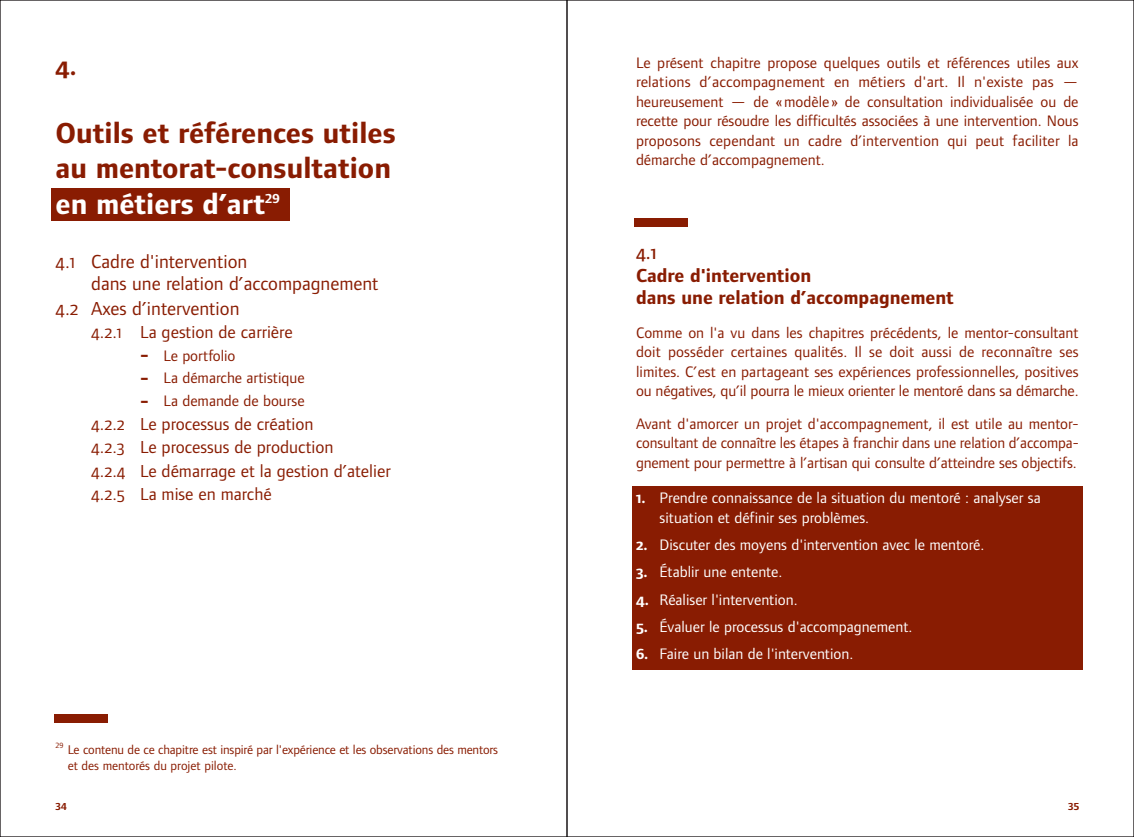
<style>
.page{position:relative;width:1134px;height:837px;background:#fff}
.page>*{position:absolute;margin:0;border:0;box-sizing:border-box;transform-origin:0 0}
.t1{font:700 30px/35.2px "Foundry Form Sans";color:#891c02}
.t2{font:700 30px "Foundry Form Sans";color:#fff}
.t3{font:25.5px "Foundry Form Sans Bold SC";color:#891c02}
.t4{font:19.5px/21.8px "Foundry Form Sans";color:#891c02}
.t5{font:700 19.5px/22.5px "Foundry Form Sans";color:#891c02}
.t6{font:19.5px "Foundry Form Sans Medium SC";color:#891c02}
.t7{font:18px/23.5px "Foundry Form Sans";color:#891c02}
.t8{font:15.75px/19.5px "Foundry Form Sans";letter-spacing:-.01em;color:#891c02;text-align:justify}
.t9{font:15.75px/19.5px "Foundry Form Sans";color:#fff}
.t10{font:700 13.5px "Foundry Form Sans";color:#fff}
.t11{font:13.2px/15.8px "Foundry Form Sans";letter-spacing:-.01em;color:#891c02}
.t12{font:700 10.5px "Foundry Form Sans";color:#891c02}
.t13{font:7.8px "Foundry Form Sans";color:#891c02}
.s1{font-family:"Foundry Form Sans Book SC"}
.s2{font-weight:700;font-size:21px}
.s3{font-family:"Foundry Form Sans Bold SC"}
</style>
<div class="page">
<div style="left:51px;top:188px;width:239px;height:33px;background:#891c02"></div>
<div style="left:632px;top:486px;width:451px;height:184px;background:#891c02"></div>
<div style="left:54px;top:714px;width:54px;height:8px;background:#891c02"></div>
<div style="left:634px;top:218px;width:54px;height:8px;background:#891c02"></div>
<h2 class="t3" style="left:56px;top:52px;width:23px">4.</h2>
<h1 class="t1" style="left:56px;top:118px;width:342px">Outils et références utiles au mentorat-consultation</h1>
<h1 class="t2" style="left:56px;top:192px;width:211px">en métiers d’art</h1>
<p class="t10" style="left:265px;top:193px;width:16px">29</p>
<p class="t4" style="left:91px;top:252px;width:289px;text-indent:-36px"><span class="s1">4.1</span> Cadre d'intervention<br>dans une relation d’accompagnement</p>
<p class="t4" style="left:56px;top:299px;width:185px"><span class="s1">4.2</span> Axes d’intervention</p>
<p class="t7" style="left:91px;top:322px;width:203px"><span class="s1">4.2.1</span> La gestion de carrière</p>
<p class="t8" style="left:140px;top:347px;width:97px"><span class="s2">-</span> Le portfolio</p>
<p class="t8" style="left:140px;top:370px;width:166px"><span class="s2">-</span> La démarche artistique</p>
<p class="t8" style="left:140px;top:392px;width:166px"><span class="s2">-</span> La demande de bourse</p>
<p class="t7" style="left:91px;top:413px;width:301px"><span class="s1">4.2.2</span> Le processus de création<br><span class="s1">4.2.3</span> Le processus de production<br><span class="s1">4.2.4</span> Le démarrage et la gestion d’atelier<br><span class="s1">4.2.5</span> La mise en marché</p>
<p class="t13" style="left:56px;top:742px;width:9px">29</p>
<p class="t11" style="left:68px;top:743px;width:432px">Le contenu de ce chapitre est inspiré par l'expérience et les observations des mentors et des mentorés du projet pilote.</p>
<p class="t12" style="left:56px;top:803px;width:13px">34</p>
<p class="t8" style="left:636px;top:54px;width:444px">Le présent chapitre propose quelques outils et références utiles aux relations d’accompagnement en métiers d'art. Il n'existe pas — heureusement — de « modèle » de consultation individualisée ou de recette pour résoudre les difficultés associées à une intervention. Nous proposons cependant un cadre d’intervention qui peut faciliter la démarche d’accompagnement.</p>
<p class="t6" style="left:636px;top:241px;width:22px">4.1</p>
<p class="t5" style="left:636px;top:265px;width:319px">Cadre d'intervention<br>dans une relation d’accompagnement</p>
<p class="t8" style="left:636px;top:324px;width:444px">Comme on l'a vu dans les chapitres précédents, le mentor-consultant doit posséder certaines qualités. Il se doit aussi de reconnaître ses limites. C’est en partageant ses expériences professionnelles, positives ou négatives, qu’il pourra le mieux orienter le mentoré dans sa démarche.</p>
<p class="t8" style="left:636px;top:415px;width:444px">Avant d'amorcer un projet d'accompagnement, il est utile au mentor&shy;consultant de connaître les étapes à franchir dans une relation d’accompa&shy;gnement pour permettre à l’artisan qui consulte d’atteindre ses objectifs.</p>
<p class="t9" style="left:660px;top:490px;width:383px;text-indent:-24px"><span class="s3">1.</span> Prendre connaissance de la situation du mentoré : analyser sa situation et définir ses problèmes.</p>
<p class="t9" style="left:636px;top:536px;width:350px"><span class="s3">2.</span> Discuter des moyens d'intervention avec le mentoré.</p>
<p class="t9" style="left:636px;top:564px;width:148px"><span class="s3">3.</span> Établir une entente.</p>
<p class="t9" style="left:636px;top:591px;width:163px"><span class="s3">4.</span> Réaliser l'intervention.</p>
<p class="t9" style="left:636px;top:618px;width:278px"><span class="s3">5.</span> Évaluer le processus d'accompagnement.</p>
<p class="t9" style="left:636px;top:646px;width:219px"><span class="s3">6.</span> Faire un bilan de l'intervention.</p>
<p class="t12" style="left:1068px;top:803px;width:13px">35</p>
</div>
